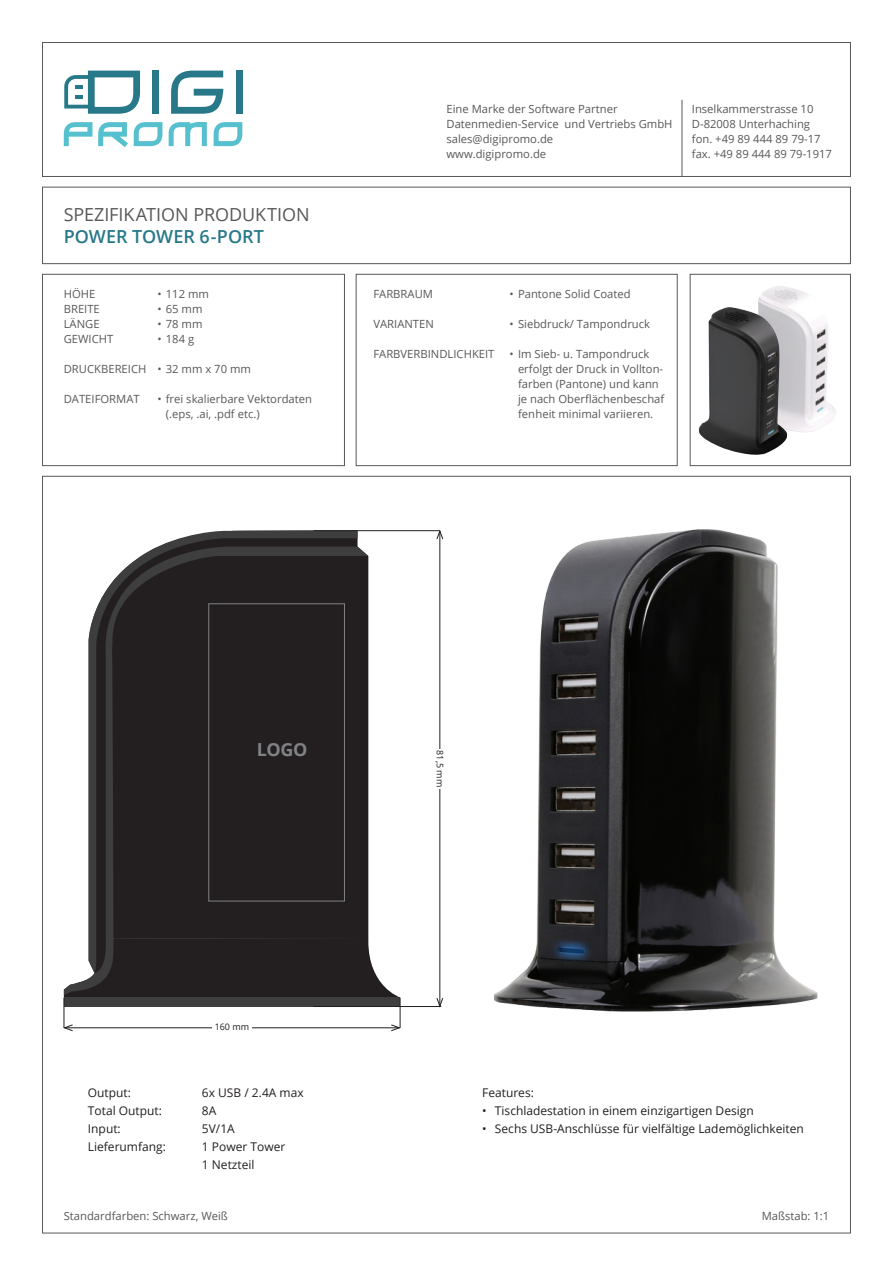
<style>
.page{position:relative;width:893px;height:1263px;background:#fff}
.page>*{position:absolute;margin:0;border:0;box-sizing:border-box;transform-origin:0 0}
.t1{font:18px "Open Sans";color:#57585a}
.t2{font:600 18px "Open Sans";color:#277989}
.t3{font:700 18px "Open Sans";color:#808285}
.t4{font:12px/18px "Open Sans";color:#231f20}
.t5{font:11.25px/15px "Open Sans";color:#57585a}
.t6{font:9px "Open Sans";color:#231f20}
</style>
<div class="page">
<div style="left:42px;top:187px;width:809px;height:77px;border:1px solid #57585a"></div>
<div style="left:42px;top:274px;width:303px;height:192px;border:1px solid #57585a"></div>
<div style="left:356px;top:274px;width:321px;height:192px;border:1px solid #57585a"></div>
<div style="left:690px;top:274px;width:161px;height:192px;border:1px solid #57585a"></div>
<div style="left:42px;top:42px;width:809px;height:135px;border:1px solid #57585a"></div>
<hr style="left:682px;top:100px;width:1px;height:76px;background:#57585a">
<svg style="left:64px;top:122px;width:28px;height:24px"></svg>
<svg style="left:98px;top:122px;width:30px;height:25px"></svg>
<svg style="left:134px;top:122px;width:28px;height:24px"></svg>
<svg style="left:169px;top:122px;width:38px;height:24px"></svg>
<svg style="left:214px;top:122px;width:28px;height:24px"></svg>
<div style="left:152px;top:71px;width:7px;height:43px;background:#277989"></div>
<svg style="left:171px;top:71px;width:52px;height:43px"></svg>
<div style="left:236px;top:71px;width:7px;height:43px;background:#277989"></div>
<svg style="left:64px;top:71px;width:76px;height:43px"></svg>
<img style="left:758px;top:286px;width:78px;height:146px">
<img style="left:699px;top:307px;width:89px;height:148px">
<svg style="left:64px;top:531px;width:336px;height:466px"></svg>
<svg style="left:64px;top:547px;width:304px;height:448px"></svg>
<svg style="left:89px;top:530px;width:269px;height:443px;background:#2c2829"></svg>
<div style="left:64px;top:997px;width:336px;height:10px;background:#3e3e3f"></div>
<img style="left:443px;top:521px;width:408px;height:492px">
<hr style="left:65px;top:1027px;width:334px;height:1px;background:#231f20">
<svg style="left:63px;top:1024px;width:10px;height:7px"></svg>
<svg style="left:391px;top:1024px;width:9px;height:7px"></svg>
<div style="left:212px;top:1023px;width:40px;height:9px;background:#fff"></div>
<hr style="left:64px;top:998px;width:1px;height:30px;background:#231f20">
<hr style="left:400px;top:998px;width:1px;height:30px;background:#231f20">
<hr style="left:440px;top:531px;width:1px;height:475px;background:#231f20">
<svg style="left:436px;top:997px;width:7px;height:10px"></svg>
<svg style="left:436px;top:530px;width:7px;height:9px"></svg>
<div style="left:435px;top:749px;width:9px;height:39px;background:#fff"></div>
<hr style="left:313px;top:530px;width:127px;height:1px;background:#231f20">
<hr style="left:313px;top:1006px;width:128px;height:1px;background:#231f20">
<div style="left:209px;top:604px;width:136px;height:297px;border:1px solid #808285"></div>
<h1 class="t1" style="left:64px;top:202px;width:247px">SPEZIFIKATION PRODUKTION</h1>
<h1 class="t2" style="left:64px;top:224px;width:201px">POWER TOWER 6-PORT</h1>
<p class="t5" style="left:64px;top:286px;width:33px">HÖHE</p>
<p class="t5" style="left:157px;top:286px;width:53px">• 112 mm</p>
<p class="t5" style="left:64px;top:301px;width:38px">BREITE</p>
<p class="t5" style="left:157px;top:301px;width:47px">• 65 mm</p>
<p class="t5" style="left:64px;top:316px;width:37px">LÄNGE</p>
<p class="t5" style="left:157px;top:316px;width:47px">• 78 mm</p>
<p class="t5" style="left:64px;top:331px;width:51px">GEWICHT</p>
<p class="t5" style="left:157px;top:331px;width:38px">• 184 g</p>
<p class="t5" style="left:64px;top:361px;width:189px">DRUCKBEREICH • 32 mm x 70 mm</p>
<p class="t5" style="left:64px;top:391px;width:77px">DATEIFORMAT</p>
<p class="t5" style="left:166px;top:391px;width:148px;text-indent:-9px">• frei skalierbare Vektordaten (.eps, .ai, .pdf etc.)</p>
<p class="t5" style="left:446px;top:101px;width:228px">Eine Marke der Software Partner<br>Datenmedien-Service und Vertriebs GmbH sales@digipromo.de<br>www.digipromo.de</p>
<p class="t5" style="left:692px;top:101px;width:142px">Inselkammerstrasse 10<br>D-82008 Unterhaching fon. +49 89 444 89 79-17 fax. +49 89 444 89 79-1917</p>
<p class="t5" style="left:373px;top:286px;width:61px">FARBRAUM</p>
<p class="t5" style="left:509px;top:286px;width:123px">• Pantone Solid Coated</p>
<p class="t5" style="left:373px;top:316px;width:62px">VARIANTEN</p>
<p class="t5" style="left:509px;top:316px;width:142px">• Siebdruck/ Tampondruck</p>
<p class="t5" style="left:373px;top:346px;width:123px">FARBVERBINDLICHKEIT</p>
<p class="t5" style="left:518px;top:346px;width:148px;text-indent:-9px">• Im Sieb- u. Tampondruck erfolgt der Druck in Vollton&shy;farben (Pantone) und kann je nach Oberflächenbeschaf fenheit minimal variieren.</p>
<h1 class="t3" style="left:257px;top:736px;width:52px">LOGO</h1>
<p class="t6" style="left:215px;top:1021px;width:36px">160 mm</p>
<p class="t4" style="left:88px;top:1083px;width:45px">Output:</p>
<p class="t4" style="left:202px;top:1083px;width:103px">6x USB / 2.4A max</p>
<p class="t4" style="left:88px;top:1101px;width:76px">Total Output:</p>
<p class="t4" style="left:202px;top:1101px;width:16px">8A</p>
<p class="t4" style="left:88px;top:1119px;width:34px">Input:</p>
<p class="t4" style="left:202px;top:1119px;width:34px">5V/1A</p>
<p class="t4" style="left:88px;top:1137px;width:80px">Lieferumfang:</p>
<p class="t4" style="left:202px;top:1137px;width:85px">1 Power Tower<br>1 Netzteil</p>
<p class="t6" style="left:446px;top:750px;width:38px;rotate:90deg">81,5 mm</p>
<p class="t4" style="left:482px;top:1083px;width:53px">Features:</p>
<p class="t4" style="left:482px;top:1101px;width:273px">• Tischladestation in einem einzigartigen Design</p>
<p class="t4" style="left:482px;top:1119px;width:323px">• Sechs USB-Anschlüsse für vielfältige Lademöglichkeiten</p>
<p class="t5" style="left:64px;top:1208px;width:166px">Standardfarben: Schwarz, Weiß</p>
<p class="t5" style="left:762px;top:1208px;width:69px">Maßstab: 1:1</p>
</div>
